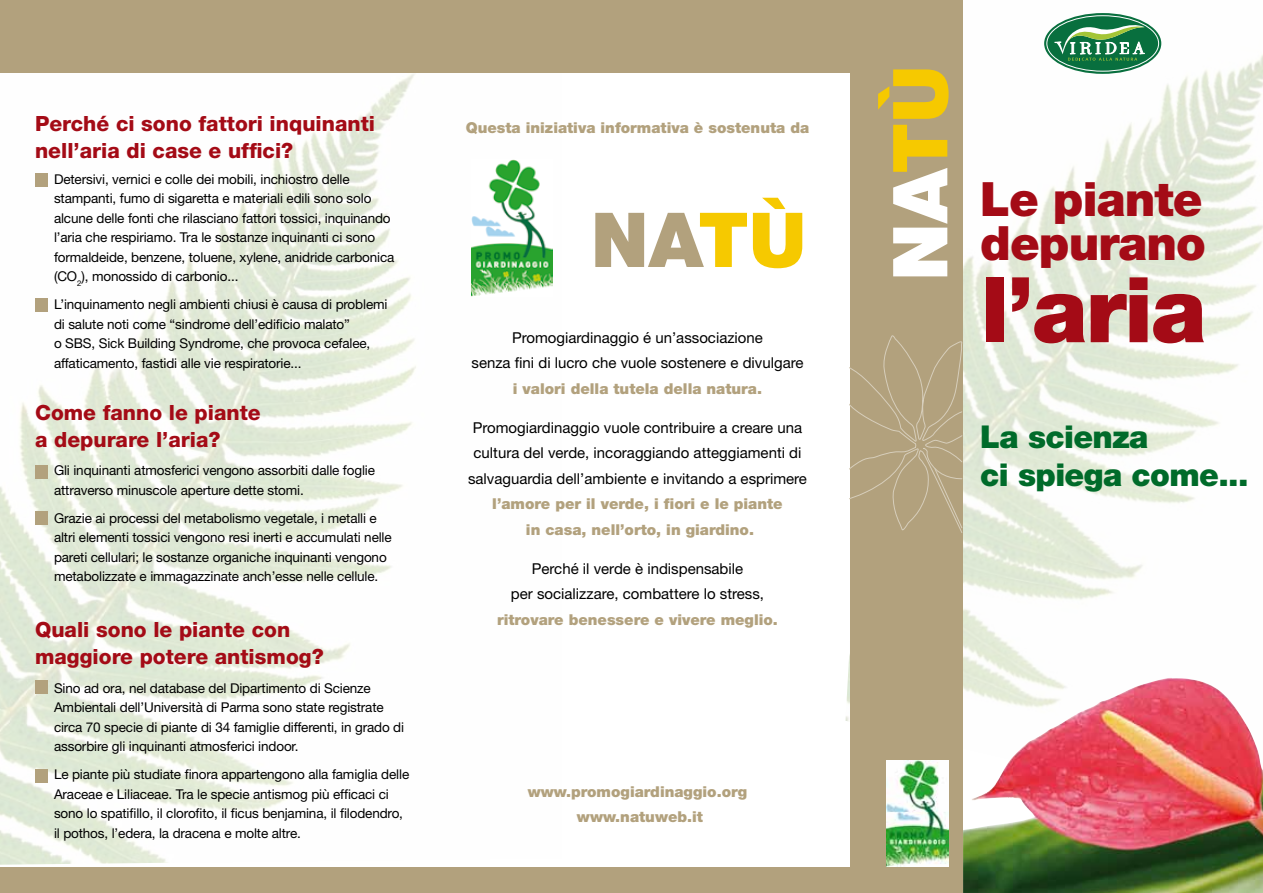
<style>
.page{position:relative;width:1263px;height:893px;background:#fff}
.page>*{position:absolute;margin:0;border:0;box-sizing:border-box;transform-origin:0 0}
.t1{font:900 90.75px "Helvetica Neue";color:#a40b16}
.t2{font:900 47.4px/43.3px "Helvetica Neue";letter-spacing:-.02em;color:#a40b16}
.t3{font:900 31.5px/38.1px "Helvetica Neue";letter-spacing:-.02em;color:#006b2a}
.t4{font:800 21px/27px "Helvetica Neue";color:#a40b16}
.t5{font:15px/25.5px "Helvetica Neue";color:#000;text-align:center}
.t6{font:900 15px/25.5px "Helvetica Neue";color:#b2a17d;text-align:center}
.t7{font:13.5px/19.5px "Helvetica Neue";letter-spacing:-.01em;color:#000}
</style>
<div class="page">
<img style="left:0;top:72px;width:561px;height:793px">
<img style="left:845px;top:13px;width:418px;height:708px">
<div style="left:850px;top:0;width:113px;height:893px;background:#b2a17d"></div>
<div style="left:0;top:0;width:890px;height:72px;background:#b2a17d"></div>
<div style="left:0;top:867px;width:890px;height:26px;background:#b2a17d"></div>
<svg style="left:878px;top:69px;width:71px;height:207px"></svg>
<svg style="left:595px;top:198px;width:207px;height:70px"></svg>
<svg style="left:845px;top:336px;width:118px;height:197px"></svg>
<img style="left:963px;top:678px;width:300px;height:215px">
<div style="left:799px;top:318px;width:50px;height:213px;background:#fff"></div>
<img style="left:472px;top:159px;width:80px;height:138px">
<img style="left:887px;top:761px;width:62px;height:106px">
<div style="left:35px;top:173px;width:13px;height:13px;background:#b2a17d"></div>
<div style="left:35px;top:298px;width:13px;height:13px;background:#b2a17d"></div>
<div style="left:35px;top:466px;width:13px;height:13px;background:#b2a17d"></div>
<div style="left:35px;top:511px;width:13px;height:13px;background:#b2a17d"></div>
<div style="left:35px;top:680px;width:13px;height:13px;background:#b2a17d"></div>
<div style="left:35px;top:770px;width:13px;height:13px;background:#b2a17d"></div>
<svg style="left:1044px;top:13px;width:117px;height:61px;fill:#086f3e"></svg>
<div style="left:1046px;top:15px;width:113px;height:57px;border:1px solid #fff;border-radius:50%"></div>
<svg style="left:1054px;top:24px;width:90px;height:37px"></svg>
<h3 class="t4" style="left:35px;top:110px;width:341px">Perché ci sono fattori inquinanti nell’aria di case e uffici?</h3>
<p class="t7" style="left:54px;top:169px;width:342px">Detersivi, vernici e colle dei mobili, inchiostro delle stampanti, fumo di sigaretta e materiali edili sono solo alcune delle fonti che rilasciano fattori tossici, inquinando l’aria che respiriamo. Tra le sostanze inquinanti ci sono formaldeide, benzene, toluene, xylene, anidride carbonica (CO<sub>2</sub>), monossido di carbonio...</p>
<p class="t7" style="left:54px;top:294px;width:335px">L’inquinamento negli ambienti chiusi è causa di problemi di salute noti come “sindrome dell’edificio malato”<br>o SBS, Sick Building Syndrome, che provoca cefalee, affaticamento, fastidi alle vie respiratorie...</p>
<h3 class="t4" style="left:35px;top:399px;width:227px">Come fanno le piante a depurare l’aria?</h3>
<p class="t7" style="left:54px;top:460px;width:322px">Gli inquinanti atmosferici vengono assorbiti dalle foglie attraverso minuscole aperture dette stomi.</p>
<p class="t7" style="left:54px;top:508px;width:339px">Grazie ai processi del metabolismo vegetale, i metalli e altri elementi tossici vengono resi inerti e accumulati nelle pareti cellulari; le sostanze organiche inquinanti vengono metabolizzate e immagazzinate anch’esse nelle cellule.</p>
<h3 class="t4" style="left:35px;top:616px;width:290px">Quali sono le piante con maggiore potere antismog?</h3>
<p class="t7" style="left:54px;top:678px;width:352px">Sino ad ora, nel database del Dipartimento di Scienze Ambientali dell’Università di Parma sono state registrate circa 70 specie di piante di 34 famiglie differenti, in grado di assorbire gli inquinanti atmosferici indoor.</p>
<p class="t7" style="left:54px;top:764px;width:357px">Le piante più studiate finora appartengono alla famiglia delle Araceae e Liliaceae. Tra le specie antismog più efficaci ci sono lo spatifillo, il clorofito, il ficus benjamina, il filodendro, il pothos, l’edera, la dracena e molte altre.</p>
<p class="t6" style="left:466px;top:115px;width:345px">Questa iniziativa informativa è sostenuta da</p>
<p class="t5" style="left:471px;top:324px;width:333px">Promogiardinaggio é un’associazione<br>senza fini di lucro che vuole sostenere e divulgare</p>
<p class="t6" style="left:513px;top:376px;width:251px">i valori della tutela della natura.</p>
<p class="t5" style="left:468px;top:414px;width:340px">Promogiardinaggio vuole contribuire a creare una cultura del verde, incoraggiando atteggiamenti di salvaguardia dell’ambiente e invitando a esprimere</p>
<p class="t6" style="left:492px;top:491px;width:292px">l’amore per il verde, i fiori e le piante in casa, nell’orto, in giardino.</p>
<p class="t5" style="left:511px;top:555px;width:255px">Perché il verde è indispensabile<br>per socializzare, combattere lo stress,</p>
<p class="t6" style="left:497px;top:607px;width:282px">ritrovare benessere e vivere meglio.</p>
<p class="t6" style="left:528px;top:779px;width:221px">www.promogiardinaggio.org www.natuweb.it</p>
<h2 class="t2" style="left:980px;top:178px;width:227px">Le piante depurano</h2>
<h1 class="t1" style="left:980px;top:256px;width:228px">l’aria</h1>
<h3 class="t3" style="left:980px;top:418px;width:270px">La scienza<br>ci spiega come...</h3>
</div>
